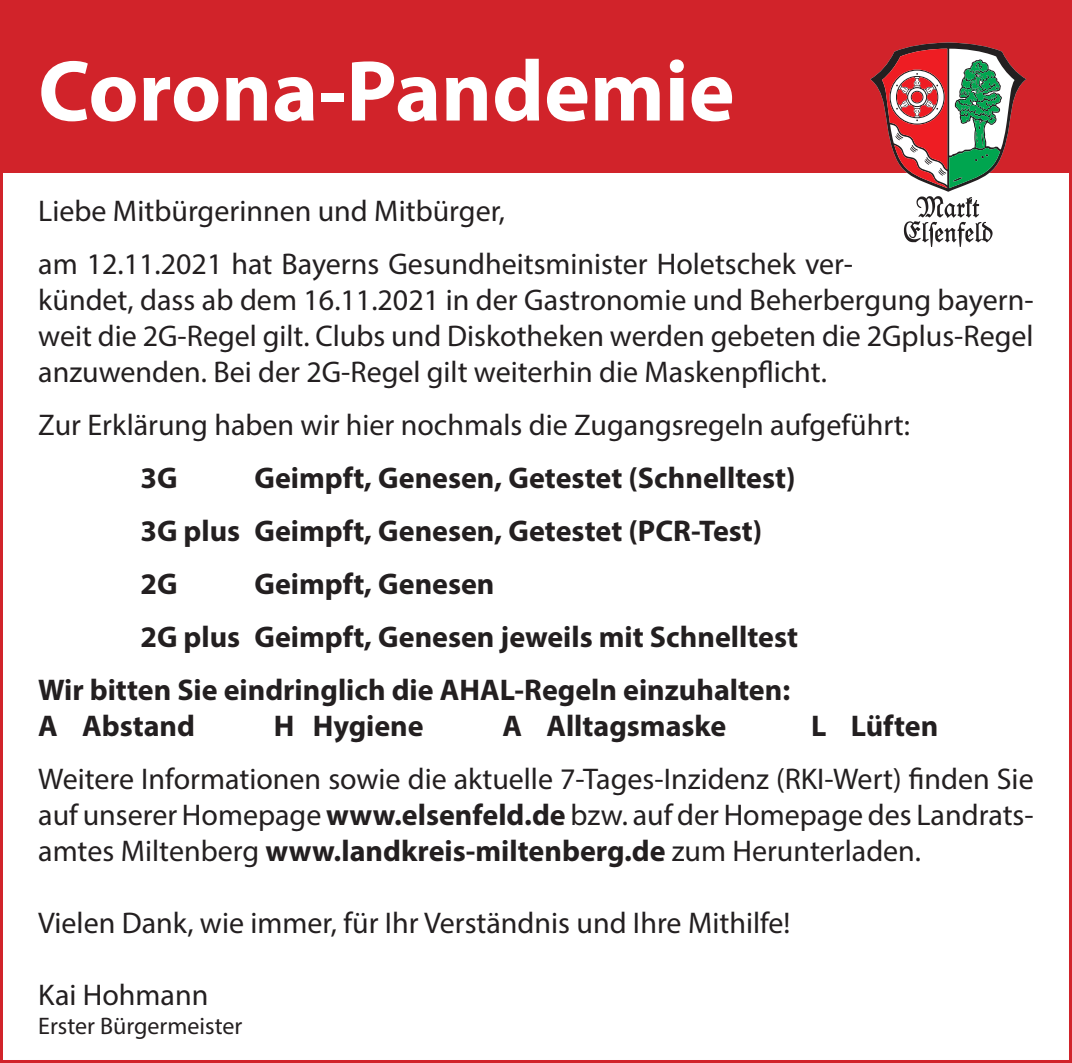
<style>
.page{position:relative;width:1072px;height:1063px;background:#fff}
.page>*{position:absolute;margin:0;border:0;box-sizing:border-box;transform-origin:0 0}
.t1{font:700 87px "Myriad Pro";color:#fff}
.t2{font:30px/36px "Myriad Pro";color:#231f20;text-align:justify}
.t3{font:700 30px/53.1px "Myriad Pro";color:#231f20}
.t4{font:24px "Myriad Pro";color:#231f20}
.s1{font-weight:700}
</style>
<div class="page">
<div style="left:0;top:0;width:1071px;height:172px;background:#d1232a"></div>
<svg style="left:870px;top:43px;width:156px;height:204px"></svg>
<h1 class="t1" style="left:38px;top:34px;width:698px">Corona-Pandemie</h1>
<p class="t2" style="left:38px;top:184px;width:816px;line-height:53.1px">Liebe Mitbürgerinnen und Mitbürger,<br>am 12.11.2021 hat Bayerns Gesundheitsminister Holetschek ver-</p>
<p class="t2" style="left:38px;top:282px;width:996px">kündet, dass ab dem 16.11.2021 in der Gastronomie und Beherbergung bayern&shy;weit die 2G-Regel gilt. Clubs und Diskotheken werden gebeten die 2Gplus-Regel anzuwenden. Bei der 2G-Regel gilt weiterhin die Maskenpflicht.</p>
<p class="t2" style="left:38px;top:407px;width:873px">Zur Erklärung haben wir hier nochmals die Zugangsregeln aufgeführt:</p>
<p class="t3" style="left:140px;top:451px;width:39px">3G</p>
<p class="t3" style="left:140px;top:451px;width:656px;text-indent:114px">Geimpft, Genesen, Getestet (Schnelltest)<br>3G plus Geimpft, Genesen, Getestet (PCR-Test)<br>2G</p>
<p class="t3" style="left:254px;top:557px;width:242px">Geimpft, Genesen</p>
<p class="t3" style="left:140px;top:610px;width:659px">2G plus Geimpft, Genesen jeweils mit Schnelltest</p>
<p class="t3" style="left:38px;top:663px;width:753px">Wir bitten Sie eindringlich die AHAL-Regeln einzuhalten:</p>
<p class="t3" style="left:38px;top:699px;width:158px">A Abstand</p>
<p class="t3" style="left:274px;top:699px;width:151px">H Hygiene</p>
<p class="t3" style="left:502px;top:699px;width:225px">A Alltagsmaske</p>
<p class="t3" style="left:811px;top:699px;width:129px">L Lüften</p>
<p class="t2" style="left:38px;top:761px;width:996px">Weitere Informationen sowie die aktuelle 7-Tages-Inzidenz (RKI-Wert) finden Sie auf unserer Homepage <span class="s1">www.elsenfeld.de</span> bzw. auf der Homepage des Landrats&shy;amtes Miltenberg <span class="s1">www.landkreis-miltenberg.de</span> zum Herunterladen.</p>
<p class="t2" style="left:38px;top:905px;width:753px">Vielen Dank, wie immer, für Ihr Verständnis und Ihre Mithilfe!</p>
<p class="t2" style="left:38px;top:977px;width:172px">Kai Hohmann</p>
<p class="t4" style="left:38px;top:1011px;width:206px">Erster Bürgermeister</p>
</div>
